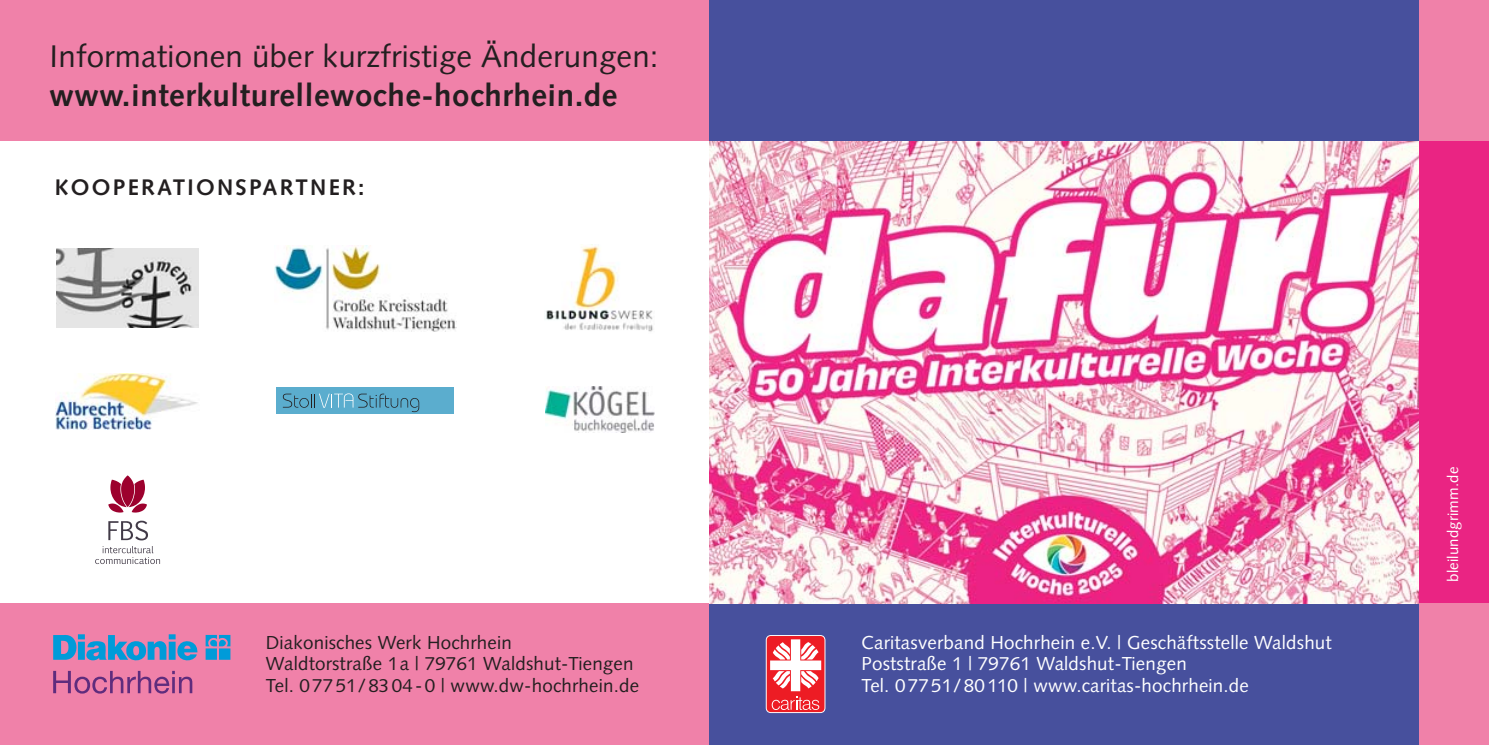
<style>
.page{position:relative;width:1489px;height:745px;background:#fff}
.page>*{position:absolute;margin:0;border:0;box-sizing:border-box;transform-origin:0 0}
.t1{font:31.25px "Syntax";letter-spacing:.005em;color:#231f20}
.t2{font:700 31.25px "Syntax";letter-spacing:.02em;color:#231f20}
.t3{font:700 22.5px "Syntax";letter-spacing:.1em;color:#231f20}
.t4{font:18.75px/21.2px "Syntax";letter-spacing:.01em;color:#fff}
.t5{font:18.75px/21.2px "Syntax";letter-spacing:.01em;color:#231f20}
.t6{font:15px "Syntax";letter-spacing:.01em;color:#fff}
</style>
<div class="page">
<div style="left:0;top:0;width:1488px;height:744px;background:#f081a9"></div>
<div style="left:709px;top:0;width:708px;height:744px;background:#47509d"></div>
<div style="left:1417px;top:142px;width:71px;height:460px;background:#ea2483"></div>
<img style="left:709px;top:142px;width:708px;height:460px">
<svg style="left:765px;top:634px;width:60px;height:78px"></svg>
<div style="left:766px;top:635px;width:58px;height:76px;background:#ed1c24;border-radius:4px"></div>
<svg style="left:770px;top:639px;width:51px;height:70px"></svg>
<svg style="left:53px;top:634px;width:177px;height:27px"></svg>
<svg style="left:53px;top:670px;width:139px;height:23px"></svg>
<div style="left:0;top:142px;width:709px;height:460px;background:#fff"></div>
<div style="left:276px;top:387px;width:178px;height:26px;background:#5badce"></div>
<svg style="left:283px;top:393px;width:136px;height:19px"></svg>
<img style="left:545px;top:244px;width:108px;height:88px">
<img style="left:56px;top:373px;width:142px;height:56px">
<img style="left:275px;top:245px;width:181px;height:87px">
<img style="left:57px;top:248px;width:141px;height:79px">
<img style="left:546px;top:386px;width:108px;height:46px">
<svg style="left:95px;top:520px;width:65px;height:43px"></svg>
<svg style="left:108px;top:475px;width:39px;height:37px"></svg>
<h1 class="t1" style="left:50px;top:44px;width:610px">Informationen über kurzfristige Änderungen:</h1>
<h1 class="t2" style="left:50px;top:83px;width:569px">www.interkulturellewoche-hochrhein.de</h1>
<p class="t3" style="left:55px;top:178px;width:311px">KOOPERATIONSPARTNER:</p>
<p class="t5" style="left:266px;top:633px;width:375px">Diakonisches Werk Hochrhein<br>Waldtorstraße 1a | 79761 Waldshut-Tiengen<br>Tel. 07751/8304-0 | www.dw-hochrhein.de</p>
<p class="t4" style="left:861px;top:633px;width:472px">Caritasverband Hochrhein e.V. | Geschäftsstelle Waldshut<br>Poststraße 1 | 79761 Waldshut-Tiengen<br>Tel. 07751/80110 | www.caritas-hochrhein.de</p>
<p class="t6" style="left:1446px;top:581px;width:116px;rotate:-90deg">bleilundgrimm.de</p>
</div>
